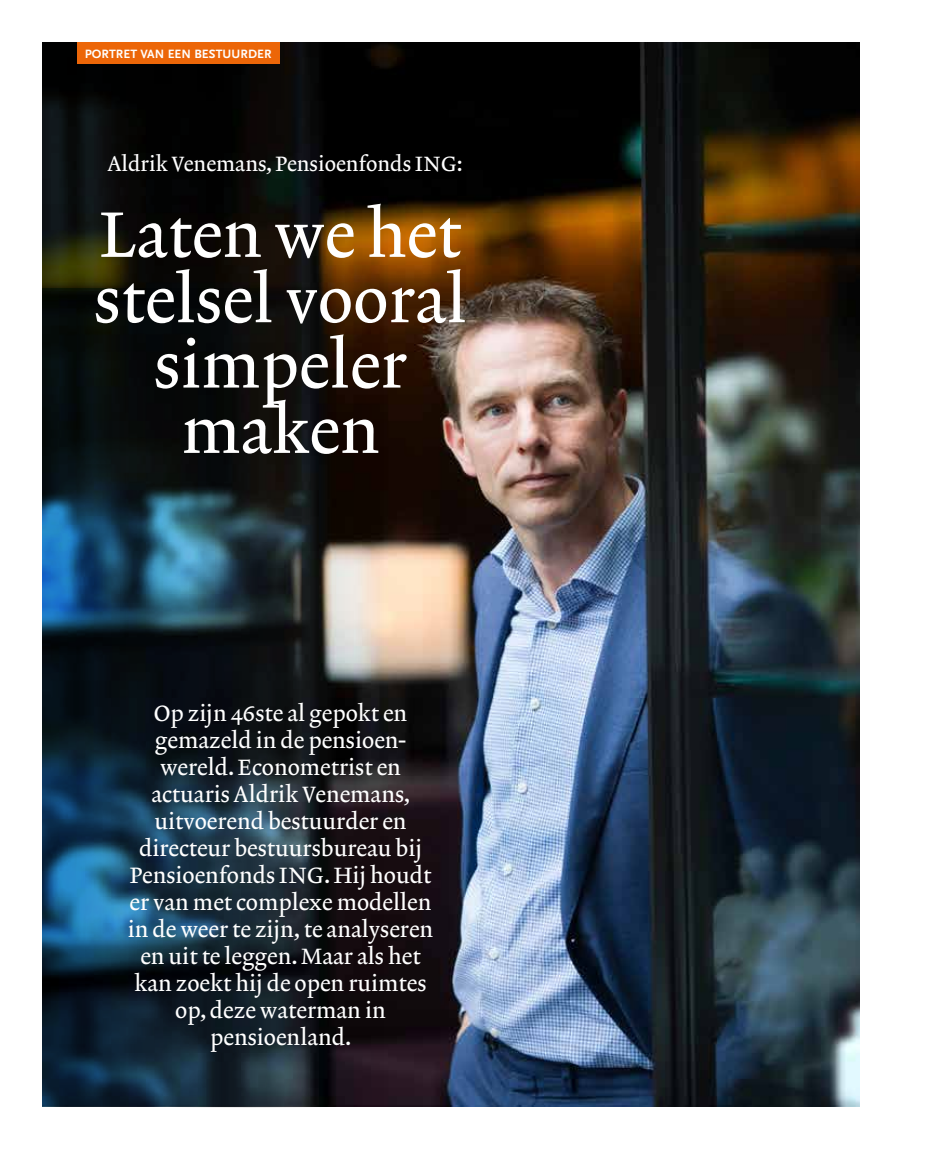
<style>
.page{position:relative;width:936px;height:1149px;background:#fff}
.page>*{position:absolute;margin:0;border:0;box-sizing:border-box;transform-origin:0 0}
.t1{font:65.25px/65.2px "Lexicon No 2 Roman A";color:#fff;text-align:center}
.t2{font:22.5px/27px "Lexicon No 2 Roman A";color:#fff;text-align:center}
.t3{font:21px "Lexicon No 2 Roman A";color:#fff}
.t4{font:700 12.6px "Scala Sans OT";letter-spacing:.01em;color:#fff}
</style>
<div class="page">
<img style="left:411px;top:43px;width:448px;height:1063px">
<img style="left:43px;top:43px;width:368px;height:1063px">
<div style="left:77px;top:43px;width:202px;height:21px;background:#ec6608"></div>
<p class="t4" style="left:85px;top:47px;width:188px">PORTRET VAN EEN BESTUURDER</p>
<p class="t3" style="left:107px;top:151px;width:357px">Aldrik Venemans, Pensioenfonds ING:</p>
<h1 class="t1" style="left:94px;top:205px;width:374px">Laten we het stelsel vooral simpeler maken</h1>
<p class="t2" style="left:128px;top:700px;width:307px">Op zijn 46ste al gepokt en gemazeld in de pensioen&shy;wereld. Econometrist en actuaris Aldrik Venemans, uitvoerend bestuurder en directeur bestuursbureau bij<br>Pensioenfonds ING. Hij houdt er van met complexe modellen in de weer te zijn, te analyseren en uit te leggen. Maar als het kan zoekt hij de open ruimtes op, deze waterman in pensioenland.</p>
</div>
